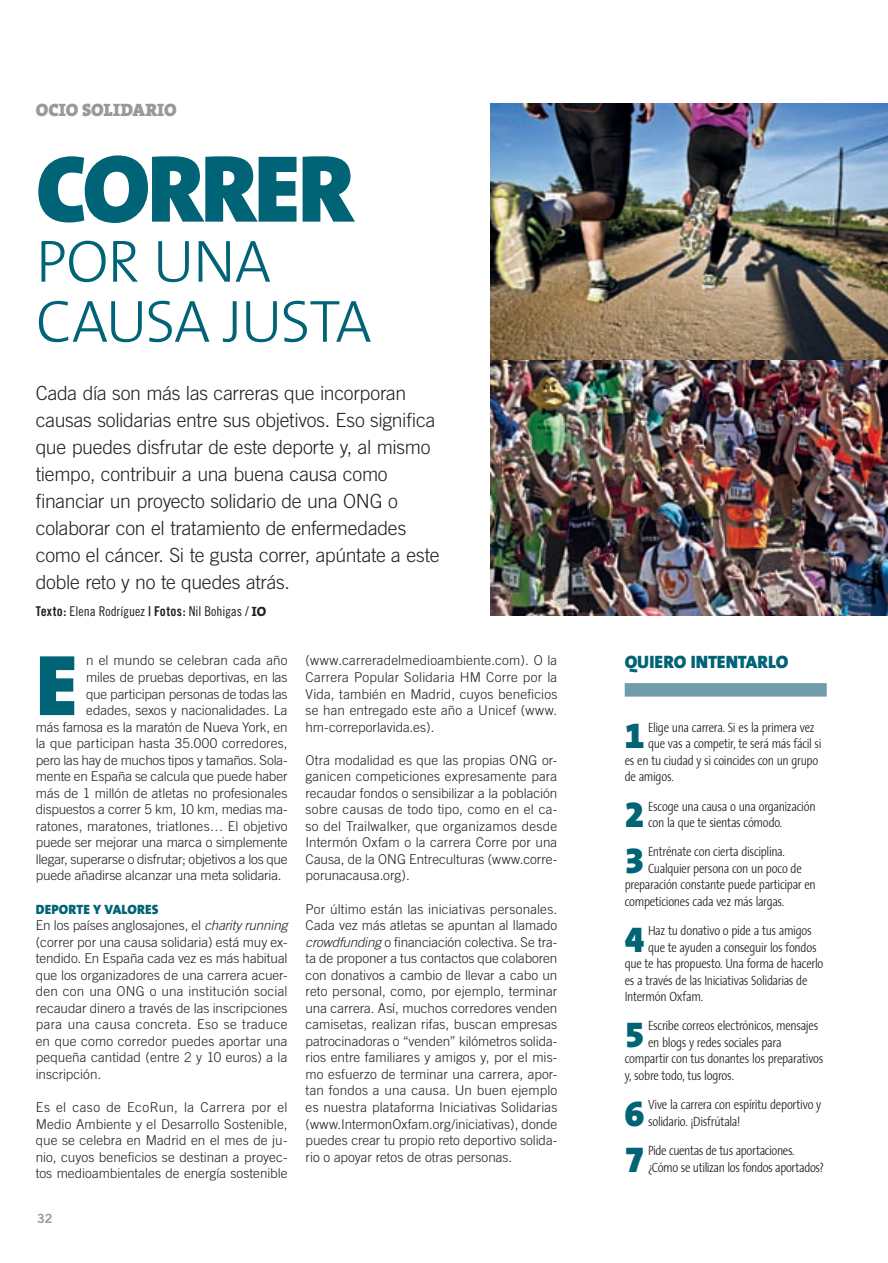
<style>
.page{position:relative;width:888px;height:1263px;background:#fff}
.page>*{position:absolute;margin:0;border:0;box-sizing:border-box;transform-origin:0 0}
.t1{font:900 96px "The Sans";color:#006376}
.t2{font:900 87px "The Sans";color:#006376}
.t3{font:300 60px/60px "The Sans";color:#006376}
.t4{font:35.85px "The Sans Black Expert";color:#006376}
.t5{font:300 19.5px/27px "Trade Gothic";letter-spacing:-.015em;color:#231f20}
.t6{font:900 18px "The Sans";letter-spacing:.005em;color:#006376}
.t7{font:900 18px "The Serif";letter-spacing:.005em;color:#989999}
.t8{font:300 13.5px/16.5px "Trade Gothic";color:#231f20;text-align:justify}
.t9{font:300 13.5px/16.5px "The Sans Condensed";letter-spacing:-.02em;color:#231f20}
.t10{font:13.5px "Trade Gothic Cond Eighteen";letter-spacing:-.005em;color:#231f20}
.t11{font:900 13.5px "The Sans";color:#006376}
.t12{font:12.75px "Trade Gothic Bold Two";color:#989999}
.s1{font-family:"Trade Gothic Bold Cond Twenty"}
.s2{font-family:"The Serif Extra Bold Caps"}
.s3{font-style:italic}
</style>
<div class="page">
<div style="left:625px;top:683px;width:202px;height:13px;background:#709caa"></div>
<img style="left:490px;top:103px;width:398px;height:512px">
<h3 class="t7" style="left:36px;top:95px;width:132px">OCIO SOLIDARIO</h3>
<h1 class="t1" style="left:36px;top:108px;width:102px">CORRER</h1>
<h3 class="t3" style="left:36px;top:229px;width:332px">POR UNA<br>CAU SA JU STA</h3>
<p class="t5" style="left:36px;top:379px;width:405px">Cada día son más las carreras que incorporan causas solidarias entre sus objetivos. Eso significa que puedes disfrutar de este deporte y, al mismo tiempo, contribuir a una buena causa como financiar un proyecto solidario de una ONG o colaborar con el tratamiento de enfermedades como el cáncer. Si te gusta correr, apúntate a este doble reto y no te quedes atrás.</p>
<p class="t10" style="left:36px;top:603px;width:232px"><span class="s1">Texto:</span> Elena Rodríguez <span class="s1">| Fotos:</span> Nil Bohigas / <span class="s2">IO</span></p>
<h2 class="t2" style="left:36px;top:611px;width:43px">E</h2>
<p class="t8" style="left:86px;top:652px;width:203px">n el mundo se celebran cada año</p>
<p class="t8" style="left:306px;top:652px;width:253px">(www.carreradelmedioambiente.com). O la Carrera Popular Solidaria HM Corre por la Vida, también en Madrid, cuyos beneficios se han entregado este año a Unicef (www. hm-correporlavida.es).</p>
<p class="t8" style="left:306px;top:751px;width:253px">Otra modalidad es que las propias ONG or&shy;ganicen competiciones expresamente para recaudar fondos o sensibilizar a la población sobre causas de todo tipo, como en el ca&shy;so del Trailwalker, que organizamos desde I ntermón Oxfam o la carrera Corre por una Causa, de la ONG Entreculturas (www.corre&shy;porunacausa.org).</p>
<p class="t8" style="left:306px;top:900px;width:253px">Por último están las iniciativas personales.<br>Cada vez más atletas se apuntan al llamado <span class="s3">crowdfunding</span> o financiación colectiva. Se tra&shy;ta de proponer a tus contactos que colaboren con donativos a cambio de llevar a cabo un reto personal, como, por ejemplo, terminar una carrera. Así, muchos corredores venden camisetas, realizan rifas, buscan empresas patrocinadoras o “venden” kilómetros solida&shy;rios entre familiares y amigos y, por el mis&shy;mo esfuerzo de terminar una carrera, apor&shy;tan fondos a una causa. Un buen ejemplo es nuestra plataforma I niciativas Solidarias (www.I ntermonOxfam.org/iniciativas), donde puedes crear tu propio reto deportivo solida&shy;rio o apoyar retos de otras personas.</p>
<p class="t8" style="left:86px;top:668px;width:203px">miles de pruebas deportivas, en las</p>
<p class="t8" style="left:86px;top:685px;width:203px">que participan personas de todas las</p>
<p class="t8" style="left:86px;top:701px;width:203px">edades, sexos y nacionalidades. La</p>
<p class="t8" style="left:36px;top:718px;width:253px">más famosa es la maratón de N ueva York, en</p>
<p class="t8" style="left:36px;top:734px;width:253px">la que participan hasta 35.000 corredores,</p>
<p class="t8" style="left:36px;top:751px;width:253px">pero las hay de muchos tipos y tamaños. Sola-</p>
<p class="t8" style="left:36px;top:767px;width:253px">mente en España se calcula que puede haber</p>
<p class="t8" style="left:36px;top:784px;width:253px">más de 1 millón de atletas no profesionales</p>
<p class="t8" style="left:36px;top:800px;width:253px">dispuestos a correr 5 km, 10 km, medias ma-</p>
<p class="t8" style="left:36px;top:817px;width:253px">ratones, maratones, triatlones… El objetivo</p>
<p class="t8" style="left:36px;top:834px;width:253px">puede ser mejorar una marca o simplemente</p>
<p class="t8" style="left:36px;top:850px;width:253px">llegar, superarse o disfrutar; objetivos a los que</p>
<p class="t8" style="left:36px;top:867px;width:247px">puede añadirse alcanzar una meta solidaria.</p>
<p class="t11" style="left:36px;top:897px;width:32px">DEPORTE</p>
<p class="t11" style="left:93px;top:897px;width:29px">Y VALORES</p>
<p class="t8" style="left:36px;top:916px;width:253px">En los países anglosajones, el <span class="s3">charity running </span>(correr por una causa solidaria) está muy ex&shy;tendido. En España cada vez es más habitual que los organizadores de una carrera acuer&shy;den con una ONG o una institución social recaudar dinero a través de las inscripciones para una causa concreta. Eso se traduce en que como corredor puedes aportar una pequeña cantidad (entre 2 y 10 euros) a la inscripción.</p>
<p class="t8" style="left:36px;top:1098px;width:253px">Es el caso de EcoRun, la Carrera por el Medio Ambiente y el Desarrollo Sostenible, que se celebra en Madrid en el mes de ju&shy;nio, cuyos beneficios se destinan a proyec&shy;tos medioambientales de energía sostenible</p>
<p class="t12" style="left:37px;top:1210px;width:17px">32</p>
<h3 class="t6" style="left:625px;top:646px;width:41px">QUIERO</h3>
<h3 class="t6" style="left:691px;top:646px;width:17px">INTENTARLO</h3>
<h3 class="t4" style="left:625px;top:705px;width:21px">1</h3>
<p class="t9" style="left:648px;top:718px;width:168px">Elige una carrera. Si es la primera vez</p>
<p class="t9" style="left:648px;top:734px;width:175px">que vas a competir, te será más fácil si</p>
<p class="t9" style="left:625px;top:751px;width:195px">es en tu ciudad y si coincides con un grupo</p>
<p class="t9" style="left:625px;top:767px;width:51px">de amigos.</p>
<h3 class="t4" style="left:625px;top:784px;width:21px">2</h3>
<p class="t9" style="left:648px;top:797px;width:169px">Escoge una causa o una organización con la que te sientas cómodo.</p>
<h3 class="t4" style="left:625px;top:830px;width:21px">3</h3>
<p class="t9" style="left:648px;top:842px;width:138px">Entrénate con cierta disciplina.</p>
<p class="t9" style="left:648px;top:859px;width:155px">Cualquier persona con un poco de</p>
<p class="t9" style="left:625px;top:875px;width:193px">preparación constante puede participar en</p>
<p class="t9" style="left:625px;top:892px;width:161px">competiciones cada vez más largas.</p>
<h3 class="t4" style="left:625px;top:908px;width:21px">4</h3>
<p class="t9" style="left:648px;top:921px;width:165px">Haz tu donativo o pide a tus amigos</p>
<p class="t9" style="left:648px;top:938px;width:170px">que te ayuden a conseguir los fondos</p>
<p class="t9" style="left:625px;top:954px;width:200px">que te has propuesto. Una forma de hacerlo</p>
<p class="t9" style="left:625px;top:971px;width:184px">es a través de las Iniciativas Solidarias de</p>
<p class="t9" style="left:625px;top:987px;width:80px">Intermón Oxfam.</p>
<h3 class="t4" style="left:625px;top:1004px;width:21px">5</h3>
<p class="t9" style="left:648px;top:1016px;width:172px">Escribe correos electrónicos, mensajes</p>
<p class="t9" style="left:648px;top:1033px;width:135px">en blogs y redes sociales para</p>
<p class="t9" style="left:625px;top:1049px;width:200px">compartir con tus donantes los preparativos</p>
<p class="t9" style="left:625px;top:1066px;width:111px">y, sobre todo, tus logros.</p>
<h3 class="t4" style="left:625px;top:1082px;width:21px">6</h3>
<p class="t9" style="left:648px;top:1095px;width:175px">Vive la carrera con espíritu deportivo y solidario. ¡Disfrútala!</p>
<h3 class="t4" style="left:625px;top:1128px;width:21px">7</h3>
<p class="t9" style="left:648px;top:1141px;width:177px">Pide cuentas de tus aportaciones. ¿Cómo se utilizan los fondos aportados?</p>
</div>
